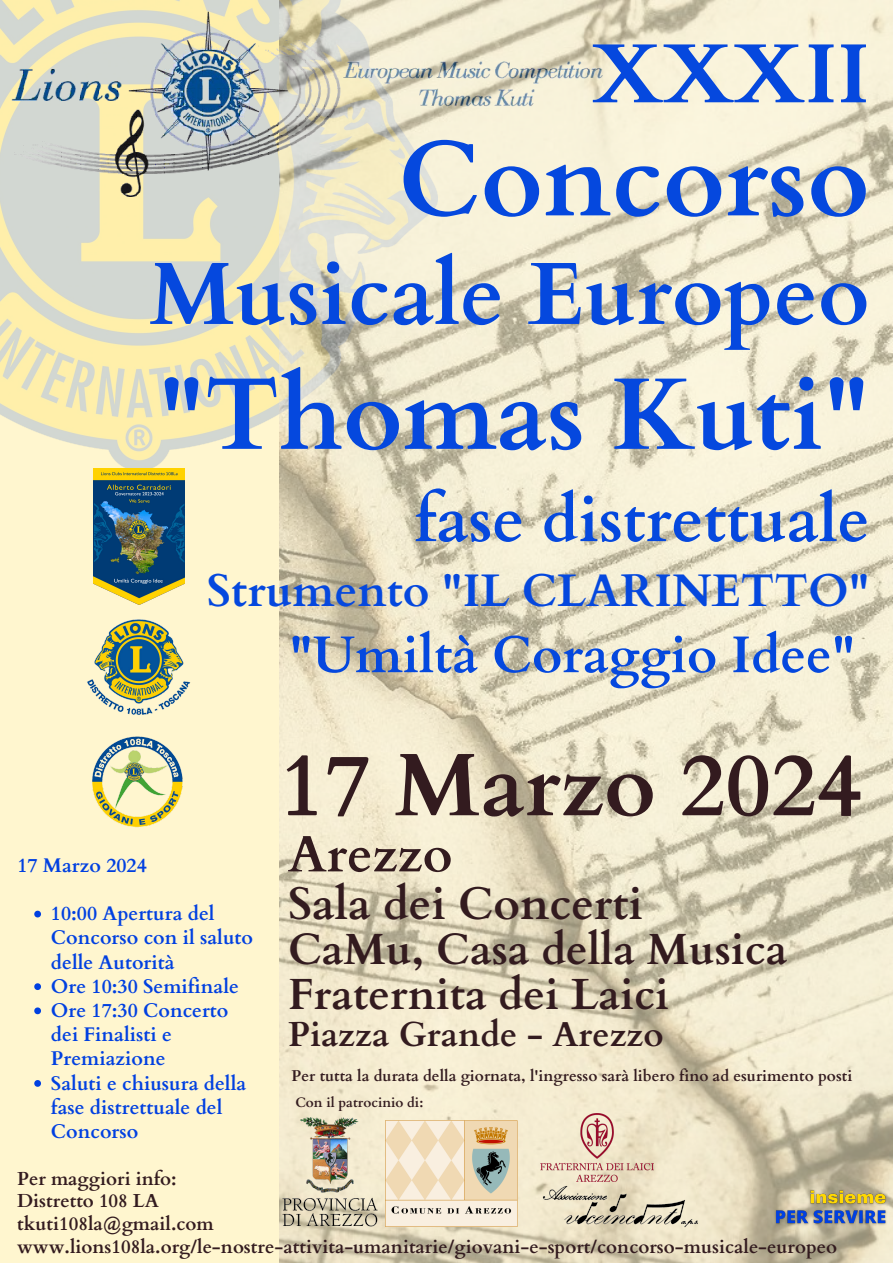
<style>
.page{position:relative;width:893px;height:1263px;background:#fff6cf}
.page>*{position:absolute;margin:0;border:0;box-sizing:border-box;transform-origin:0 0}
.t1{font:700 106.5px "Cardo";color:#0548de}
.t2{font:700 102px "Cardo";color:#0548de}
.t3{font:700 88.88px "Cardo";color:#331b1f}
.t4{font:700 88.5px "Cardo";color:#0548de}
.t5{font:700 84px "Cardo";color:#0548de}
.t6{font:700 64.5px "Cardo";color:#0548de}
.t7{font:700 51.75px "Cardo";color:#0548de}
.t8{font:700 51.22px "Cardo";color:#331b1f}
.t9{font:700 45.75px "Cardo";color:#0548de}
.t10{font:700 45.6px "Cardo";color:#331b1f}
.t11{font:700 43.65px "Cardo";color:#331b1f}
.t12{font:700 34.65px "Cardo";color:#331b1f}
.t13{font:700 19.73px/24.2px "Cardo";color:#0040e1}
.t14{font:700 18.83px "Cardo";color:#331b1f}
.t15{font:700 15.6px "Cardo";color:#331b1f}
.t16{font:700 13.65px "Cardo";color:#331b1f}
</style>
<div class="page">
<img style="left:0;top:0;width:279px;height:470px">
<img style="left:0;top:8px;width:279px;height:188px">
<img style="left:279px;top:0;width:614px;height:1263px">
<img style="left:87px;top:619px;width:104px;height:96px">
<img style="left:92px;top:736px;width:91px;height:91px">
<img style="left:385px;top:1120px;width:133px;height:107px">
<img style="left:540px;top:1186px;width:161px;height:45px">
<img style="left:540px;top:1113px;width:114px;height:69px">
<img style="left:282px;top:1116px;width:96px;height:112px">
<img style="left:93px;top:468px;width:91px;height:137px">
<img style="left:772px;top:1186px;width:118px;height:43px">
<svg style="left:34px;top:911px;width:7px;height:6px"></svg>
<svg style="left:34px;top:983px;width:7px;height:7px"></svg>
<svg style="left:34px;top:1007px;width:7px;height:7px"></svg>
<svg style="left:34px;top:1080px;width:7px;height:7px"></svg>
<p class="t5" style="left:592px;top:19px;width:278px">XXXII</p>
<p class="t1" style="left:398px;top:110px;width:473px">Concorso</p>
<p class="t4" style="left:149px;top:236px;width:722px">Musicale Europeo</p>
<p class="t2" style="left:158px;top:348px;width:713px">"Thomas Kuti"</p>
<p class="t6" style="left:414px;top:477px;width:457px">fase distrettuale</p>
<p class="t9" style="left:207px;top:560px;width:664px">Strumento "IL CLARINETTO"</p>
<p class="t7" style="left:289px;top:621px;width:567px">"Umiltà Coraggio Idee"</p>
<p class="t3" style="left:279px;top:727px;width:584px">17 Marzo 2024</p>
<p class="t8" style="left:288px;top:821px;width:166px">Arezzo</p>
<p class="t10" style="left:288px;top:874px;width:356px">Sala dei Concerti</p>
<p class="t11" style="left:288px;top:921px;width:501px">CaMu, Casa della Musica</p>
<p class="t11" style="left:288px;top:965px;width:382px">Fraternita dei Laici</p>
<p class="t12" style="left:288px;top:1011px;width:377px">Piazza Grande - Arezzo</p>
<p class="t13" style="left:17px;top:854px;width:131px">17 Marzo 2024</p>
<p class="t13" style="left:51px;top:902px;width:204px">10:00 Apertura del<br>Concorso con il saluto delle Autorità</p>
<p class="t13" style="left:51px;top:974px;width:189px">Ore 10:30 Semifinale</p>
<p class="t13" style="left:51px;top:999px;width:179px">Ore 17:30 Concerto dei Finalisti e<br>Premiazione</p>
<p class="t13" style="left:51px;top:1071px;width:197px">Saluti e chiusura della fase distrettuale del<br>Concorso</p>
<p class="t15" style="left:292px;top:1066px;width:562px">Per tutta la durata della giornata, l'ingresso sarà libero fino ad esurimento posti</p>
<p class="t16" style="left:295px;top:1093px;width:129px">Con il patrocinio di:</p>
<p class="t14" style="left:17px;top:1166px;width:161px">Per maggiori info:</p>
<p class="t14" style="left:17px;top:1189px;width:143px">Distretto 108 LA</p>
<p class="t14" style="left:17px;top:1211px;width:198px">tkuti108la@gmail.com</p>
<p class="t14" style="left:17px;top:1234px;width:821px">www.lions108la.org/le-nostre-attivita-umanitarie/giovani-e-sport/concorso-musicale-europeo</p>
</div>
